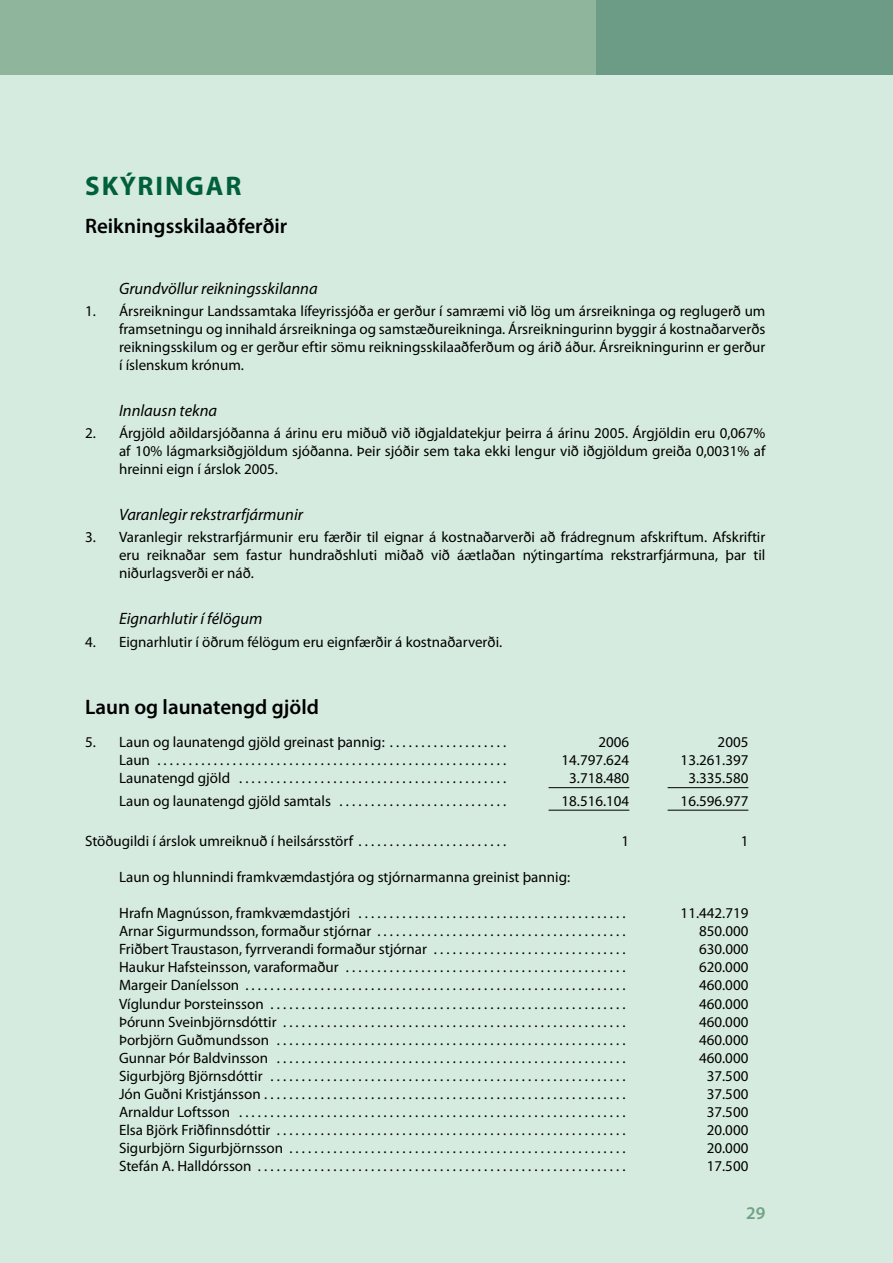
<style>
.page{position:relative;width:893px;height:1263px;background:#d6ebe0}
.page>*{position:absolute;margin:0;border:0;box-sizing:border-box;transform-origin:0 0}
.t1{font:700 27px "Myriad Pro";letter-spacing:.07em;color:#006039}
.t2{font:600 21px "Myriad Pro";color:#000}
.t3{font:600 18px "Myriad Pro";color:#72a384}
.t4{font:italic 16.5px "Myriad Pro";color:#000}
.t5{font:15px/18px "Myriad Pro";color:#000;text-align:justify}
</style>
<div class="page">
<div style="left:0;top:0;width:893px;height:75px;background:#6c9c86"></div>
<div style="left:0;top:0;width:595px;height:75px;background:#8fb59d"></div>
<hr style="left:549px;top:787px;width:80px;height:1px;background:#000">
<hr style="left:668px;top:787px;width:80px;height:1px;background:#000">
<hr style="left:549px;top:810px;width:80px;height:1px;background:#000">
<hr style="left:668px;top:810px;width:80px;height:1px;background:#000">
<h1 class="t1" style="left:85px;top:168px;width:158px">SKÝRINGAR</h1>
<h2 class="t2" style="left:85px;top:212px;width:204px">Reikningsskilaaðferðir</h2>
<p class="t4" style="left:119px;top:278px;width:200px">Grundvöllur reikningsskilanna</p>
<p class="t5" style="left:119px;top:302px;width:648px;text-indent:-34px">1. Ársreikningur Landssamtaka lífeyrissjóða er gerður í samræmi við lög um ársreikninga og reglugerð um framsetningu og innihald ársreikninga og samstæðureikninga. Ársreikningurinn byggir á kostnaðarverðs reikningsskilum og er gerður eftir sömu reikningsskilaaðferðum og árið áður. Ársreikningurinn er gerður í íslenskum krónum.</p>
<p class="t4" style="left:119px;top:400px;width:100px">Innlausn tekna</p>
<p class="t5" style="left:119px;top:424px;width:648px;text-indent:-34px">2. Árgjöld aðildarsjóðanna á árinu eru miðuð við iðgjaldatekjur þeirra á árinu 2005. Árgjöldin eru 0,067% af 10% lágmarksiðgjöldum sjóðanna. Þeir sjóðir sem taka ekki lengur við iðgjöldum greiða 0,0031% af hreinni eign í árslok 2005.</p>
<p class="t4" style="left:119px;top:504px;width:185px">Varanlegir rekstrarfjármunir</p>
<p class="t5" style="left:119px;top:528px;width:648px;text-indent:-34px">3. Varanlegir rekstrarfjármunir eru færðir til eignar á kostnaðarverði að frádregnum afskriftum. Afskriftir eru reiknaðar sem fastur hundraðshluti miðað við áætlaðan nýtingartíma rekstrarfjármuna, þar til niðurlagsverði er náð.</p>
<p class="t4" style="left:119px;top:609px;width:145px">Eignarhlutir í félögum</p>
<p class="t5" style="left:85px;top:632px;width:417px">4. Eignarhlutir í öðrum félögum eru eignfærðir á kostnaðarverði.</p>
<h2 class="t2" style="left:85px;top:694px;width:235px">Laun og launatengd gjöld</h2>
<p class="t5" style="left:85px;top:733px;width:423px">5. Laun og launatengd gjöld greinast þannig: . . . . . . . . . . . . . . . . . . .</p>
<p class="t5" style="left:599px;top:733px;width:32px">2006</p>
<p class="t5" style="left:718px;top:733px;width:32px">2005</p>
<p class="t5" style="left:119px;top:751px;width:389px">Laun ........................................................</p>
<p class="t5" style="left:562px;top:751px;width:69px">14.797.624</p>
<p class="t5" style="left:681px;top:751px;width:69px">13.261.397</p>
<p class="t5" style="left:119px;top:769px;width:389px">Launatengd gjöld ...........................................</p>
<p class="t5" style="left:569px;top:769px;width:62px">3.718.480</p>
<p class="t5" style="left:688px;top:769px;width:62px">3.335.580</p>
<p class="t5" style="left:119px;top:792px;width:389px">Laun og launatengd gjöld samtals ...........................</p>
<p class="t5" style="left:562px;top:792px;width:69px">18.516.104</p>
<p class="t5" style="left:681px;top:792px;width:69px">16.596.977</p>
<p class="t5" style="left:85px;top:832px;width:423px">Stöðugildi í árslok umreiknuð í heilsársstörf . . . . . . . . . . . . . . . . . . . . . . . .</p>
<p class="t5" style="left:622px;top:832px;width:9px">1</p>
<p class="t5" style="left:741px;top:832px;width:9px">1</p>
<p class="t5" style="left:119px;top:868px;width:453px">Laun og hlunnindi framkvæmdastjóra og stjórnarmanna greinist þannig:</p>
<p class="t5" style="left:119px;top:904px;width:508px">Hrafn Magnússon, framkvæmdastjóri ...........................................</p>
<p class="t5" style="left:681px;top:904px;width:69px">11.442.719</p>
<p class="t5" style="left:119px;top:922px;width:508px">Arnar Sigurmundsson, formaður stjórnar ........................................</p>
<p class="t5" style="left:699px;top:922px;width:51px">850.000</p>
<p class="t5" style="left:119px;top:940px;width:508px">Friðbert Traustason, fyrrverandi formaður stjórnar . . . . . . . . . . . . . . . . . . . . . . . . . . . . . . .</p>
<p class="t5" style="left:699px;top:940px;width:51px">630.000</p>
<p class="t5" style="left:119px;top:958px;width:508px">Haukur Hafsteinsson, varaformaður .............................................</p>
<p class="t5" style="left:699px;top:958px;width:51px">620.000</p>
<p class="t5" style="left:119px;top:976px;width:508px">Margeir Daníelsson .............................................................</p>
<p class="t5" style="left:699px;top:976px;width:51px">460.000</p>
<p class="t5" style="left:119px;top:994px;width:508px">Víglundur Þorsteinsson .........................................................</p>
<p class="t5" style="left:699px;top:994px;width:51px">460.000</p>
<p class="t5" style="left:119px;top:1012px;width:508px">Þórunn Sveinbjörnsdóttir .......................................................</p>
<p class="t5" style="left:699px;top:1012px;width:51px">460.000</p>
<p class="t5" style="left:119px;top:1030px;width:508px">Þorbjörn Guðmundsson ........................................................</p>
<p class="t5" style="left:699px;top:1030px;width:51px">460.000</p>
<p class="t5" style="left:119px;top:1048px;width:508px">Gunnar Þór Baldvinsson ........................................................</p>
<p class="t5" style="left:699px;top:1048px;width:51px">460.000</p>
<p class="t5" style="left:119px;top:1066px;width:508px">Sigurbjörg Björnsdóttir .........................................................</p>
<p class="t5" style="left:707px;top:1066px;width:43px">37.500</p>
<p class="t5" style="left:119px;top:1084px;width:508px">Jón Guðni Kristjánsson ..........................................................</p>
<p class="t5" style="left:707px;top:1084px;width:43px">37.500</p>
<p class="t5" style="left:119px;top:1102px;width:508px">Arnaldur Loftsson ..............................................................</p>
<p class="t5" style="left:707px;top:1102px;width:43px">37.500</p>
<p class="t5" style="left:119px;top:1120px;width:507px">Elsa Björk Friðfinnsdóttir ........................................................</p>
<p class="t5" style="left:707px;top:1120px;width:43px">20.000</p>
<p class="t5" style="left:119px;top:1138px;width:508px">Sigurbjörn Sigurbjörnsson ......................................................</p>
<p class="t5" style="left:707px;top:1138px;width:43px">20.000</p>
<p class="t5" style="left:119px;top:1156px;width:508px">Stefán A. Halldórsson ...........................................................</p>
<p class="t5" style="left:707px;top:1156px;width:43px">17.500</p>
<p class="t3" style="left:746px;top:1201px;width:20px">29</p>
</div>
